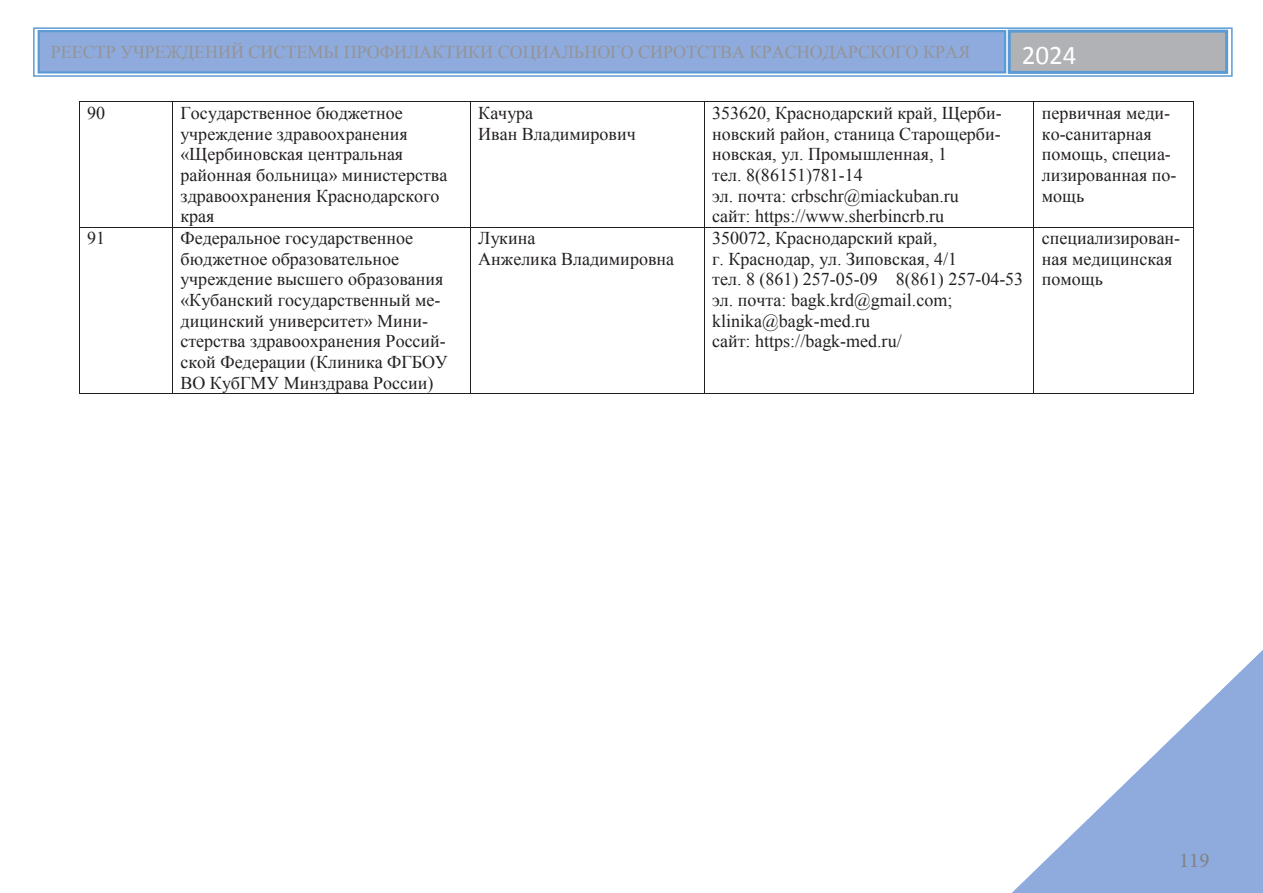
<style>
.page{position:relative;width:1263px;height:893px;background:#fff}
.page>*{position:absolute;margin:0;border:0;box-sizing:border-box;transform-origin:0 0}
.t1{font:27px "Calibri";color:#fff}
.t2{font:21px "Minion Pro";color:#808285}
.t3{font:18px/20.7px "Times New Roman";color:#231f20}
.t4{font:18px "Times New Roman";color:#939598}
</style>
<div class="page">
<img style="left:1012px;top:650px;width:251px;height:243px">
<div style="left:39px;top:31px;width:966px;height:41px;background:#8faadc"></div>
<div style="left:38px;top:30px;width:968px;height:44px;border:2px solid #5b9bd5"></div>
<div style="left:1009px;top:31px;width:217px;height:41px;background:#b1b2b6"></div>
<div style="left:1008px;top:30px;width:220px;height:44px;border:3px solid #5b9bd5"></div>
<img style="left:1011px;top:38px;width:214px;height:28px">
<div style="left:33px;top:27px;width:1200px;height:50px;border:2px solid #5b9bd5"></div>
<hr style="left:79px;top:102px;width:93px;height:1px;background:#231f20">
<hr style="left:173px;top:102px;width:297px;height:1px;background:#231f20">
<hr style="left:470px;top:102px;width:234px;height:1px;background:#231f20">
<hr style="left:704px;top:102px;width:329px;height:1px;background:#231f20">
<hr style="left:1034px;top:102px;width:159px;height:1px;background:#231f20">
<hr style="left:79px;top:102px;width:1px;height:125px;background:#231f20">
<hr style="left:172px;top:102px;width:1px;height:125px;background:#231f20">
<hr style="left:470px;top:102px;width:1px;height:125px;background:#231f20">
<hr style="left:704px;top:102px;width:1px;height:125px;background:#231f20">
<hr style="left:1033px;top:102px;width:1px;height:125px;background:#231f20">
<hr style="left:1193px;top:102px;width:1px;height:125px;background:#231f20">
<hr style="left:79px;top:227px;width:93px;height:1px;background:#231f20">
<hr style="left:173px;top:227px;width:297px;height:1px;background:#231f20">
<hr style="left:470px;top:227px;width:234px;height:1px;background:#231f20">
<hr style="left:704px;top:227px;width:329px;height:1px;background:#231f20">
<hr style="left:1034px;top:227px;width:159px;height:1px;background:#231f20">
<hr style="left:79px;top:227px;width:1px;height:166px;background:#231f20">
<hr style="left:79px;top:393px;width:93px;height:1px;background:#231f20">
<hr style="left:172px;top:227px;width:1px;height:166px;background:#231f20">
<hr style="left:173px;top:393px;width:297px;height:1px;background:#231f20">
<hr style="left:470px;top:227px;width:1px;height:166px;background:#231f20">
<hr style="left:470px;top:393px;width:234px;height:1px;background:#231f20">
<hr style="left:704px;top:227px;width:1px;height:166px;background:#231f20">
<hr style="left:704px;top:393px;width:329px;height:1px;background:#231f20">
<hr style="left:1033px;top:227px;width:1px;height:166px;background:#231f20">
<hr style="left:1034px;top:393px;width:159px;height:1px;background:#231f20">
<hr style="left:1193px;top:227px;width:1px;height:166px;background:#231f20">
<p class="t4" style="left:51px;top:40px;width:921px">РЕЕСТР УЧРЕЖДЕНИЙ СИСТЕМЫ ПРОФИЛАКТИКИ СОЦИАЛЬНОГО СИРОТСТВА КРАСНОДАРСКОГО КРАЯ</p>
<p class="t1" style="left:1022px;top:38px;width:56px">2024</p>
<p class="t3" style="left:87px;top:102px;width:19px">90</p>
<p class="t3" style="left:181px;top:102px;width:268px">Государственное бюджетное учреждение здравоохранения «Щербиновская центральная районная больница» министерства здравоохранения Краснодарского края</p>
<p class="t3" style="left:478px;top:102px;width:159px">Качура<br>Иван Владимирович</p>
<p class="t3" style="left:712px;top:102px;width:291px">353620, Краснодарский край, Щерби&shy;новский район, станица Старощерби&shy;новская, ул. Промышленная, 1<br>тел. 8(86151)781-14<br>эл. почта: crbschr@miackuban.ru<br>сайт: https://www.sherbincrb.ru</p>
<p class="t3" style="left:1042px;top:102px;width:136px">первичная меди&shy;ко-санитарная помощь, специа&shy;лизированная по&shy;мощь</p>
<p class="t3" style="left:87px;top:227px;width:19px">91</p>
<p class="t3" style="left:181px;top:227px;width:269px">Федеральное государственное бюджетное образовательное учреждение высшего образования «Кубанский государственный ме&shy;дицинский университет» Мини&shy;стерства здравоохранения Россий&shy;ской Федерации (Клиника ФГБОУ<br>ВО КубГМУ Минздрава России)</p>
<p class="t3" style="left:478px;top:227px;width:197px">Лукина<br>Анжелика Владимировна</p>
<p class="t3" style="left:712px;top:227px;width:313px">350072, Краснодарский край,<br>г. Краснодар, ул. Зиповская, 4/1<br>тел. 8 (861) 257-05-09 8(861) 257-04-53 эл. почта: bagk.krd@gmail.com; klinika@bagk-med.ru<br>сайт: https://bagk-med.ru/</p>
<p class="t3" style="left:1042px;top:227px;width:140px">специализирован&shy;ная медицинская помощь</p>
<p class="t2" style="left:1179px;top:846px;width:32px">119</p>
</div>
